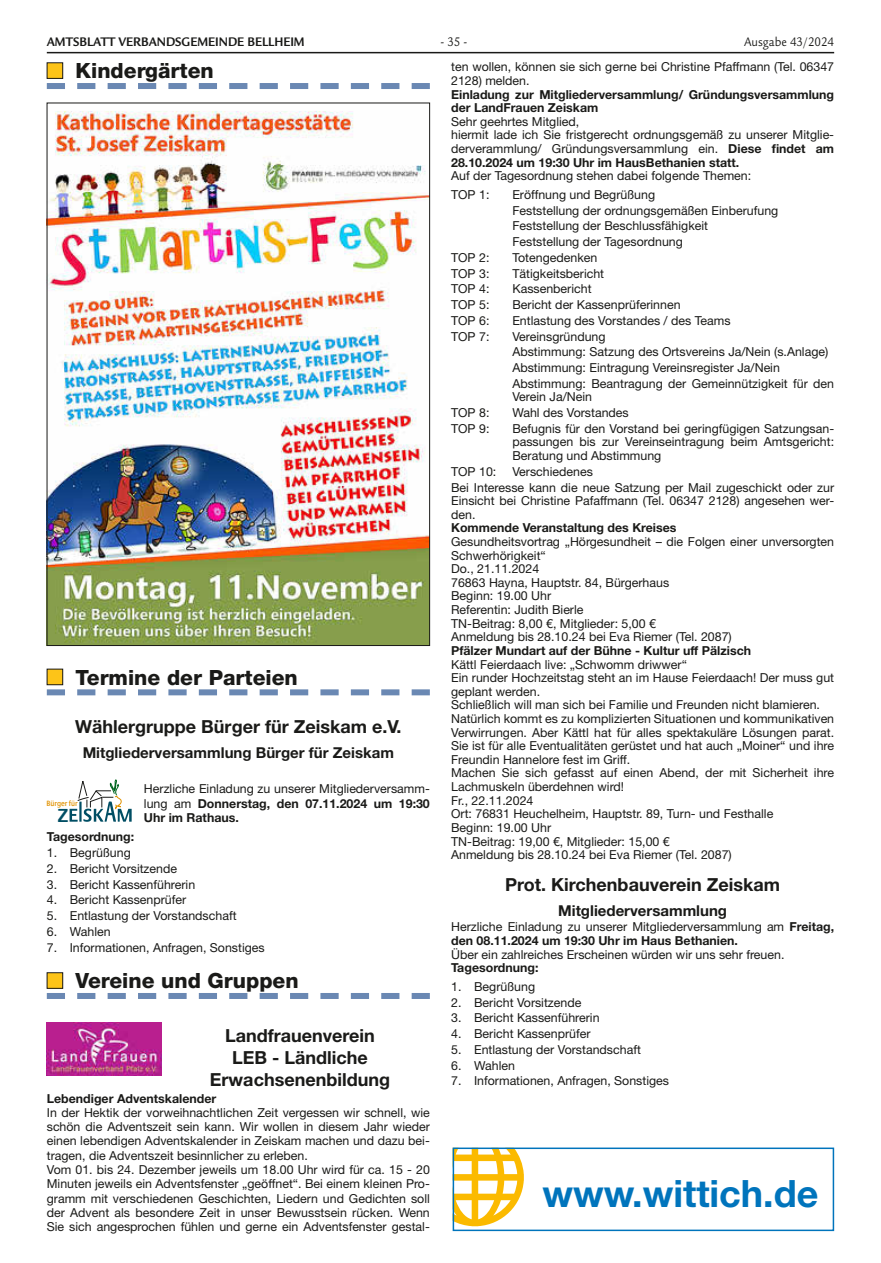
<style>
.page{position:relative;width:881px;height:1263px;background:#fff}
.page>*{position:absolute;margin:0;border:0;box-sizing:border-box;transform-origin:0 0}
.t1{font:700 37.65px "Helvetica Neue LT";color:#0074bc}
.t2{font:800 21px "Helvetica Neue CE";color:#1a1a18}
.t3{font:600 19.5px "Qjqqfg Praxis LT";color:#004e64}
.t4{font:700 18px/22.4px "Helvetica Neue LT";color:#1a1a18;text-align:center}
.t5{font:700 15px "Helvetica Neue LT";color:#1a1a18}
.t6{font:700 13.5px "Legacy Sans LT";color:#1a1a18;scale:.9 1}
.t7{font:13.5px "Legacy Sans LT";color:#1a1a18;scale:.9 1}
.t8{font:12.3px/13.6px "Helvetica Neue LT";color:#1a1a18}
.t9{font:700 12.3px/13.6px "Helvetica Neue LT";color:#1a1a18}
.t10{font:600 7.8px "Qjqqfg Praxis LT";letter-spacing:-.01em;color:#e19200;scale:.86 1}
.s1{font-weight:700}
</style>
<div class="page">
<hr style="left:47px;top:52px;width:786px;height:1px;background:#1a1a18">
<svg style="left:47px;top:83px;width:382px;height:6px"></svg>
<div style="left:47px;top:63px;width:16px;height:15px;background:#fdc418"></div>
<div style="left:47px;top:63px;width:16px;height:16px;border:1px solid #1a1a18"></div>
<img style="left:49px;top:111px;width:378px;height:533px">
<svg style="left:47px;top:689px;width:382px;height:6px"></svg>
<div style="left:47px;top:669px;width:16px;height:16px;background:#fdc418"></div>
<div style="left:47px;top:669px;width:16px;height:16px;border:1px solid #1a1a18"></div>
<svg style="left:69px;top:779px;width:63px;height:43px"></svg>
<svg style="left:47px;top:993px;width:382px;height:6px"></svg>
<div style="left:47px;top:973px;width:16px;height:15px;background:#fdc418"></div>
<div style="left:47px;top:972px;width:16px;height:16px;border:1px solid #1a1a18"></div>
<img style="left:47px;top:1023px;width:115px;height:52px">
<svg style="left:455px;top:1150px;width:68px;height:76px"></svg>
<div style="left:452px;top:1147px;width:381px;height:84px;border:2px solid #0074bc"></div>
<p class="t6" style="left:47px;top:34px;width:288px">AMTSBLATT VERBANDSGEMEINDE BELLHEIM</p>
<p class="t7" style="left:440px;top:34px;width:31px">- 35 -</p>
<p class="t7" style="left:744px;top:34px;width:101px">Ausgabe 43/2024</p>
<p class="t8" style="left:451px;top:60px;width:384px">ten wollen, können sie sich gerne bei Christine Pfaffmann (Tel. 06347<br>2128) melden.</p>
<p class="t9" style="left:451px;top:87px;width:384px">Einladung zur Mitgliederversammlung/ Gründungsversammlung der LandFrauen Zeiskam</p>
<p class="t8" style="left:451px;top:114px;width:384px">Sehr geehrtes Mitglied,<br>hiermit lade ich Sie fristgerecht ordnungsgemäß zu unserer Mitglie&shy;derverammlung/ Gründungsversammlung ein. <span class="s1">Diese findet am 28.10.2024 um 19:30 Uhr im HausBethanien statt.</span></p>
<p class="t8" style="left:451px;top:166px;width:301px;line-height:18.8px">Auf der Tagesordnung stehen dabei folgende Themen:<br>TOP 1:</p>
<h2 class="t2" style="left:75px;top:58px;width:140px">Kindergärten</h2>
<p class="t8" style="left:512px;top:187px;width:267px;line-height:15.8px">Eröffnung und Begrüßung<br>Feststellung der ordnungsgemäßen Einberufung Feststellung der Beschlussfähigkeit<br>Feststellung der Tagesordnung</p>
<h2 class="t2" style="left:75px;top:664px;width:224px">Termine der Parteien</h2>
<h3 class="t4" style="left:75px;top:714px;width:327px">Wählergruppe Bürger für Zeiskam e.V.</h3>
<p class="t5" style="left:83px;top:743px;width:312px">Mitgliederversammlung Bürger für Zeiskam</p>
<p class="t10" style="left:47px;top:799px;width:38px">Bürger für</p>
<h3 class="t3" style="left:57px;top:804px;width:13px">Z</h3>
<p class="t8" style="left:144px;top:782px;width:287px;line-height:14.2px;text-align:justify">Herzliche Einladung zu unserer Mitgliederversamm&shy;lung am <span class="s1">Donnerstag, den 07.11.2024 um 19:30<br>Uhr im Rathaus.</span></p>
<p class="t9" style="left:47px;top:830px;width:89px">Tagesordnung:</p>
<p class="t8" style="left:47px;top:846px;width:85px">1. Begrüßung</p>
<p class="t8" style="left:47px;top:861px;width:132px">2. Bericht Vorsitzende</p>
<p class="t8" style="left:47px;top:877px;width:150px">3. Bericht Kassenführerin</p>
<p class="t8" style="left:47px;top:893px;width:141px">4. Bericht Kassenprüfer</p>
<p class="t8" style="left:47px;top:909px;width:191px">5. Entlastung der Vorstandschaft</p>
<p class="t8" style="left:47px;top:924px;width:65px">6. Wahlen</p>
<p class="t8" style="left:47px;top:940px;width:219px">7. Informationen, Anfragen, Sonstiges</p>
<h2 class="t2" style="left:75px;top:968px;width:224px">Vereine und Gruppen</h2>
<h3 class="t4" style="left:210px;top:1023px;width:181px">Landfrauenverein<br>LEB - Ländliche<br>Erwachsenenbildung</h3>
<p class="t9" style="left:47px;top:1091px;width:171px">Lebendiger Adventskalender</p>
<p class="t8" style="left:47px;top:1105px;width:384px;line-height:14.2px">In der Hektik der vorweihnachtlichen Zeit vergessen wir schnell, wie schön die Adventszeit sein kann. Wir wollen in diesem Jahr wieder einen lebendigen Adventskalender in Zeiskam machen und dazu bei&shy;tragen, die Adventszeit besinnlicher zu erleben.<br>Vom 01. bis 24. Dezember jeweils um 18.00 Uhr wird für ca. 15 - 20<br>Minuten jeweils ein Adventsfenster „geöffnet“. Bei einem kleinen Pro&shy;gramm mit verschiedenen Geschichten, Liedern und Gedichten soll der Advent als besondere Zeit in unser Bewusstsein rücken. Wenn Sie sich angesprochen fühlen und gerne ein Adventsfenster gestal-</p>
<p class="t8" style="left:451px;top:251px;width:40px">TOP 2:</p>
<p class="t8" style="left:512px;top:251px;width:86px">Totengedenken</p>
<p class="t8" style="left:451px;top:266px;width:40px">TOP 3:</p>
<p class="t8" style="left:512px;top:266px;width:93px">Tätigkeitsbericht</p>
<p class="t8" style="left:451px;top:282px;width:40px">TOP 4:</p>
<p class="t8" style="left:512px;top:282px;width:81px">Kassenbericht</p>
<p class="t8" style="left:451px;top:298px;width:40px">TOP 5:</p>
<p class="t8" style="left:512px;top:298px;width:170px">Bericht der Kassenprüferinnen</p>
<p class="t8" style="left:451px;top:313px;width:40px">TOP 6:</p>
<p class="t8" style="left:512px;top:313px;width:219px">Entlastung des Vorstandes / des Teams</p>
<p class="t8" style="left:451px;top:329px;width:40px">TOP 7:</p>
<p class="t8" style="left:512px;top:328px;width:323px;line-height:15.8px">Vereinsgründung<br>Abstimmung: Satzung des Ortsvereins Ja/Nein (s.Anlage)<br>Abstimmung: Eintragung Vereinsregister Ja/Nein Abstimmung: Beantragung der Gemeinnützigkeit für den</p>
<p class="t8" style="left:512px;top:390px;width:81px">Verein Ja/Nein</p>
<p class="t8" style="left:451px;top:406px;width:40px">TOP 8:</p>
<p class="t8" style="left:512px;top:406px;width:118px">Wahl des Vorstandes</p>
<p class="t8" style="left:451px;top:421px;width:40px">TOP 9:</p>
<p class="t8" style="left:512px;top:421px;width:323px;text-align:justify">Befugnis für den Vorstand bei geringfügigen Satzungsan&shy;passungen bis zur Vereinseintragung beim Amtsgericht:<br>Beratung und Abstimmung</p>
<p class="t8" style="left:451px;top:464px;width:47px">TOP 10:</p>
<p class="t8" style="left:451px;top:463px;width:384px;line-height:15.8px;text-indent:61px">Verschiedenes<br>Bei Interesse kann die neue Satzung per Mail zugeschickt oder zur</p>
<p class="t8" style="left:451px;top:494px;width:384px">Einsicht bei Christine Pafaffmann (Tel. 06347 2128) angesehen wer&shy;den.</p>
<p class="t9" style="left:451px;top:521px;width:227px">Kommende Veranstaltung des Kreises</p>
<p class="t8" style="left:451px;top:535px;width:384px">Gesundheitsvortrag „Hörgesundheit – die Folgen einer unversorgten Schwerhörigkeit“<br>Do., 21.11.2024<br>76863 Hayna, Hauptstr. 84, Bürgerhaus<br>Beginn: 19.00 Uhr<br>Referentin: Judith Bierle<br>TN-Beitrag: 8,00 €, Mitglieder: 5,00 €<br>Anmeldung bis 28.10.24 bei Eva Riemer (Tel. 2087)</p>
<p class="t9" style="left:451px;top:643px;width:301px">Pfälzer Mundart auf der Bühne - Kultur uff Pälzisch</p>
<p class="t8" style="left:451px;top:657px;width:384px">Kättl Feierdaach live: „Schwomm driwwer“<br>Ein runder Hochzeitstag steht an im Hause Feierdaach! Der muss gut geplant werden.<br>Schließlich will man sich bei Familie und Freunden nicht blamieren.<br>Natürlich kommt es zu komplizierten Situationen und kommunikativen Verwirrungen. Aber Kättl hat für alles spektakuläre Lösungen parat.<br>Sie ist für alle Eventualitäten gerüstet und hat auch „Moiner“ und ihre Freundin Hannelore fest im Griff.<br>Machen Sie sich gefasst auf einen Abend, der mit Sicherheit ihre Lachmuskeln überdehnen wird!<br>Fr., 22.11.2024<br>Ort: 76831 Heuchelheim, Hauptstr. 89, Turn- und Festhalle<br>Beginn: 19.00 Uhr<br>TN-Beitrag: 19,00 €, Mitglieder: 15,00 €<br>Anmeldung bis 28.10.24 bei Eva Riemer (Tel. 2087)</p>
<h3 class="t4" style="left:505px;top:873px;width:276px">Prot. Kirchenbauverein Zeiskam</h3>
<p class="t5" style="left:558px;top:901px;width:170px">Mitgliederversammlung</p>
<p class="t8" style="left:451px;top:920px;width:384px">Herzliche Einladung zu unserer Mitgliederversammlung am <span class="s1">Freitag, den 08.11.2024 um 19:30 Uhr im Haus Bethanien.</span></p>
<p class="t8" style="left:451px;top:947px;width:334px">Über ein zahlreiches Erscheinen würden wir uns sehr freuen.</p>
<p class="t9" style="left:451px;top:961px;width:89px">Tagesordnung:</p>
<p class="t8" style="left:451px;top:980px;width:85px">1. Begrüßung</p>
<p class="t8" style="left:451px;top:995px;width:132px">2. Bericht Vorsitzende</p>
<p class="t8" style="left:451px;top:1011px;width:150px">3. Bericht Kassenführerin</p>
<p class="t8" style="left:451px;top:1027px;width:141px">4. Bericht Kassenprüfer</p>
<p class="t8" style="left:451px;top:1042px;width:191px">5. Entlastung der Vorstandschaft</p>
<p class="t8" style="left:451px;top:1058px;width:65px">6. Wahlen</p>
<p class="t8" style="left:451px;top:1074px;width:219px">7. Informationen, Anfragen, Sonstiges</p>
<h1 class="t1" style="left:542px;top:1170px;width:277px">www.wittich.de</h1>
</div>
